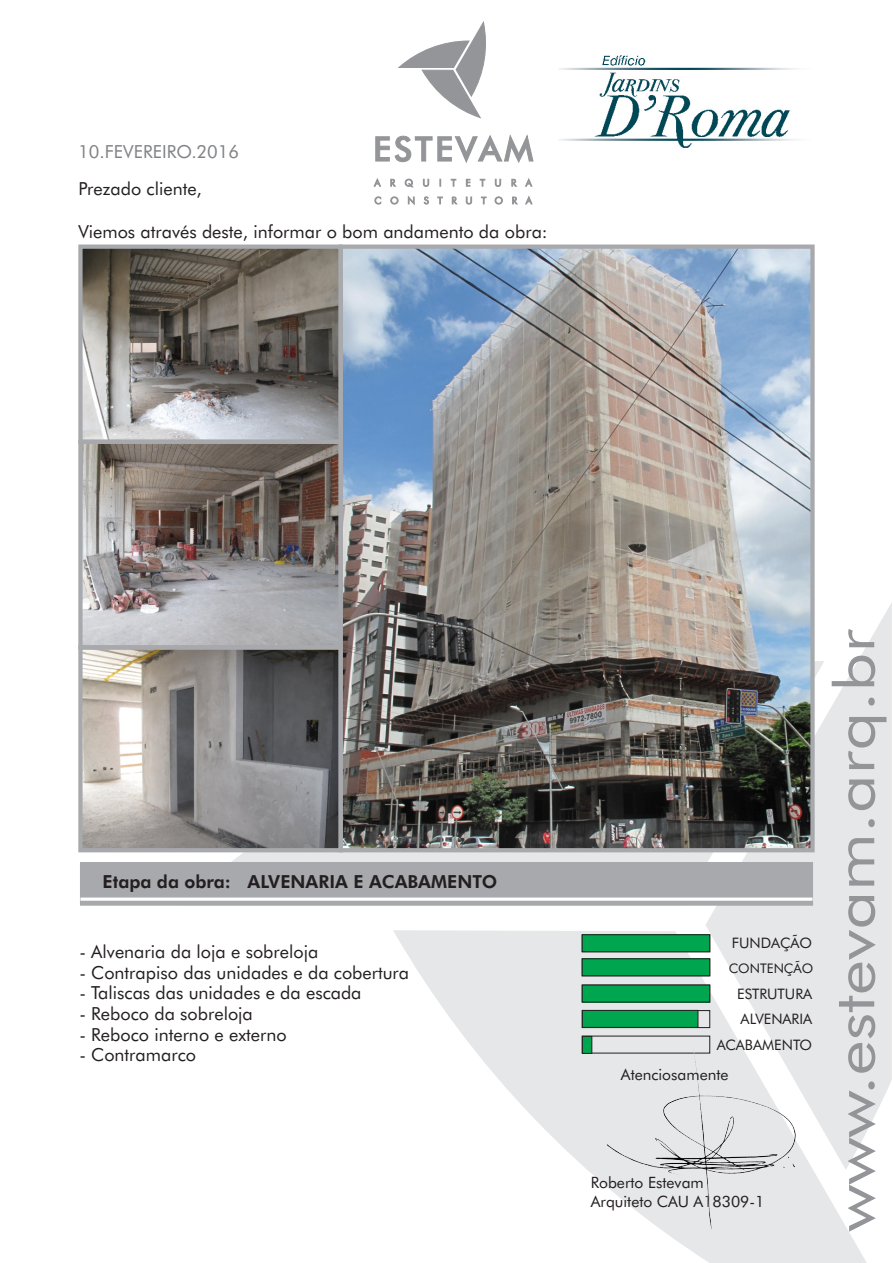
<style>
.page{position:relative;width:893px;height:1263px;background:#fff}
.page>*{position:absolute;margin:0;border:0;box-sizing:border-box;transform-origin:0 0}
.t1{font:56.25px "Futura BT";color:#939598;scale:1.21 1}
.t2{font:18px "Futura BT";color:#231f20}
.t3{font:800 18px "Futura BT";color:#231f20}
.t4{font:18px/37px "Futura BT";color:#808285}
.t5{font:15.6px/18.8px "Futura BT";color:#231f20}
.t6{font:14.4px/25.5px "Futura BT";color:#231f20;text-align:right}
.t7{font:13.2px "Futura BT";color:#231f20}
.s1{color:#231f20}
</style>
<div class="page">
<svg style="left:178px;top:852px;width:527px;height:10px;background:#e6e7e9"></svg>
<svg style="left:705px;top:603px;width:187px;height:527px;fill:#e6e7e9"></svg>
<svg style="left:393px;top:930px;width:474px;height:333px;fill:#e6e7e9"></svg>
<div style="left:80px;top:863px;width:732px;height:42px;background:#a8a9ad"></div>
<div style="left:80px;top:862px;width:733px;height:43px;border:1px solid #a8a9ad"></div>
<svg style="left:80px;top:897px;width:732px;height:4px;background:#ecedee"></svg>
<img style="left:559px;top:55px;width:238px;height:93px">
<div style="left:582px;top:1010px;width:128px;height:17px;background:#e6e7e9"></div>
<div style="left:582px;top:1010px;width:128px;height:18px;border:1px solid #231f20"></div>
<div style="left:582px;top:935px;width:128px;height:17px;background:#00a54f"></div>
<div style="left:582px;top:934px;width:128px;height:18px;border:1px solid #231f20"></div>
<div style="left:582px;top:959px;width:128px;height:17px;background:#00a54f"></div>
<div style="left:582px;top:959px;width:128px;height:17px;border:1px solid #231f20"></div>
<div style="left:582px;top:985px;width:128px;height:17px;background:#00a54f"></div>
<div style="left:582px;top:985px;width:128px;height:17px;border:1px solid #231f20"></div>
<div style="left:582px;top:1010px;width:116px;height:17px;background:#00a54f"></div>
<div style="left:582px;top:1010px;width:116px;height:17px;border:1px solid #231f20"></div>
<svg style="left:375px;top:135px;width:158px;height:28px"></svg>
<svg style="left:398px;top:21px;width:88px;height:97px"></svg>
<svg style="left:374px;top:179px;width:158px;height:8px"></svg>
<svg style="left:374px;top:196px;width:158px;height:9px"></svg>
<img style="left:594px;top:1033px;width:220px;height:200px">
<div style="left:582px;top:1036px;width:10px;height:17px;background:#00a54f"></div>
<div style="left:582px;top:1036px;width:10px;height:17px;border:1px solid #231f20"></div>
<img style="left:83px;top:249px;width:255px;height:190px">
<svg style="left:83px;top:650px;width:255px;height:197px;background:#918e8c"></svg>
<img style="left:344px;top:249px;width:466px;height:598px">
<svg style="left:83px;top:445px;width:255px;height:199px;background:#8d8684"></svg>
<div style="left:339px;top:244px;width:476px;height:608px;border:4px solid #a8a9ad"></div>
<div style="left:78px;top:645px;width:265px;height:207px;border:4px solid #a8a9ad"></div>
<div style="left:78px;top:244px;width:265px;height:200px;border:4px solid #a8a9ad"></div>
<div style="left:78px;top:440px;width:265px;height:209px;border:4px solid #a8a9ad"></div>
<p class="t4" style="left:78px;top:133px;width:162px">10.FEVEREIRO.2016<br><span class="s1">Prezado cliente,</span></p>
<p class="t2" style="left:78px;top:221px;width:471px">Viemos através deste, informar o bom andamento da obra:</p>
<p class="t3" style="left:102px;top:870px;width:396px">Etapa da obra: ALVENARIA E ACABAMENTO</p>
<p class="t2" style="left:79px;top:940px;width:240px">- Alvenaria da loja e sobreloja</p>
<p class="t2" style="left:79px;top:961px;width:331px">- Contrapiso das unidades e da cobertura</p>
<p class="t2" style="left:79px;top:982px;width:284px">- Taliscas das unidades e da escada</p>
<p class="t2" style="left:79px;top:1002px;width:175px">- Reboco da sobreloja</p>
<p class="t2" style="left:79px;top:1023px;width:209px">- Reboco interno e externo</p>
<p class="t2" style="left:79px;top:1044px;width:118px">- Contramarco</p>
<p class="t6" style="left:732px;top:930px;width:82px">FUNDAÇÃO</p>
<p class="t6" style="left:717px;top:981px;width:97px">ESTRUTURA<br>ALVENARIA<br>ACABAMENTO</p>
<p class="t7" style="left:729px;top:960px;width:86px">CONTENÇÃO</p>
<p class="t5" style="left:621px;top:1065px;width:109px">Atenciosamente</p>
<p class="t5" style="left:591px;top:1173px;width:175px">Roberto Estevam<br>Arquiteto CAU A18309-1</p>
<p class="t1" style="left:820px;top:1232px;width:500px;rotate:-90deg">www.estevam.arq.br</p>
</div>
